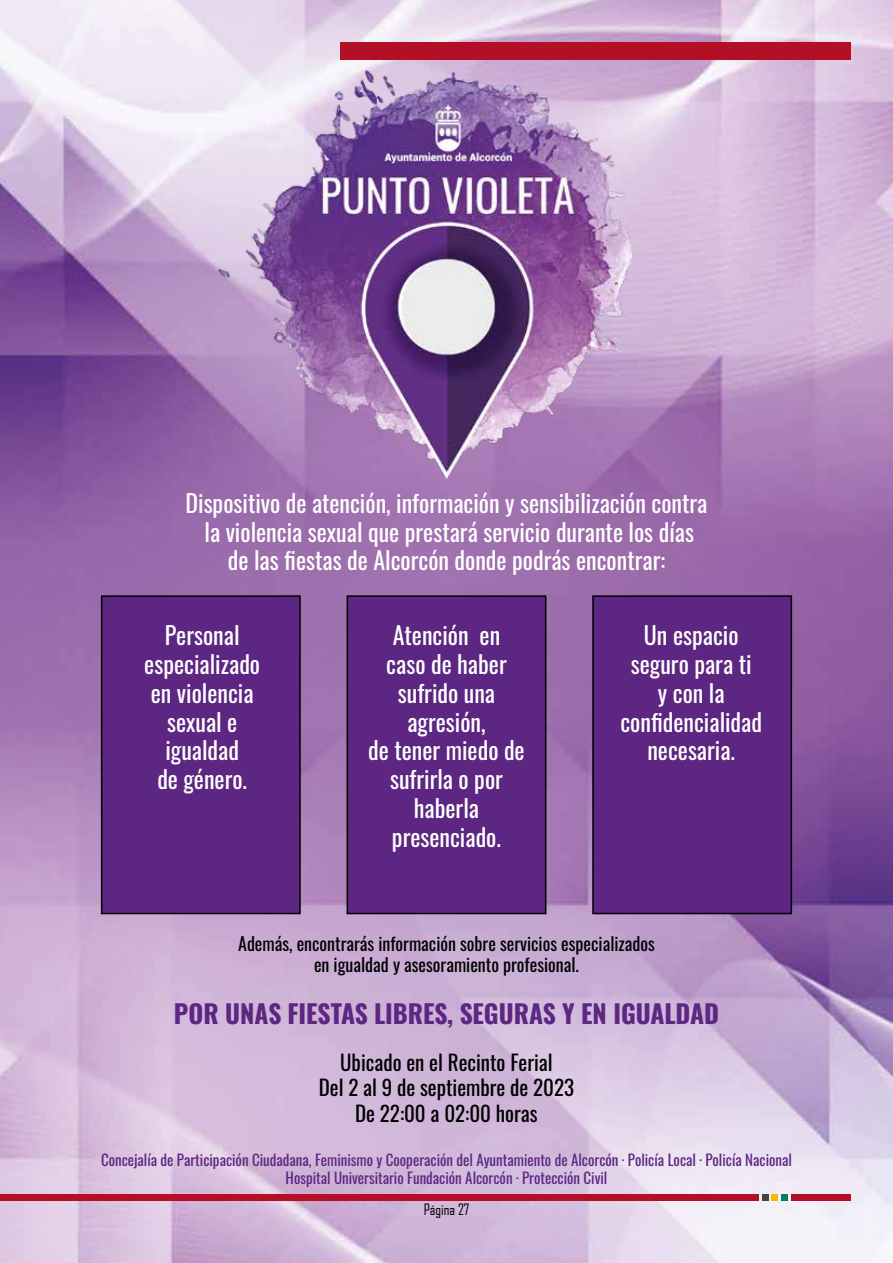
<style>
.page{position:relative;width:893px;height:1263px;background:#fff}
.page>*{position:absolute;margin:0;border:0;box-sizing:border-box;transform-origin:0 0}
.t1{font:700 25.5px "Oswald";color:#5d2682}
.t2{font:24px/28.8px "Oswald";color:#fff;text-align:center}
.t3{font:21px/25.2px "Oswald";color:#000;text-align:center}
.t4{font:18px/21.6px "Oswald";color:#000;text-align:center}
.t5{font:15px/18px "Oswald";color:#5d2682;text-align:center}
.t6{font:15px "Agency FB";color:#000}
</style>
<div class="page">
<img style="left:0;top:0;width:893px;height:1263px">
<div style="left:340px;top:43px;width:510px;height:17px;background:#b30f26"></div>
<div style="left:791px;top:1194px;width:59px;height:6px;background:#b30f26"></div>
<svg style="left:772px;top:1194px;width:15px;height:6px"></svg>
<div style="left:762px;top:1194px;width:7px;height:6px;background:#444340"></div>
<div style="left:0;top:1194px;width:759px;height:6px;background:#b30f26"></div>
<img style="left:218px;top:70px;width:414px;height:408px">
<div style="left:102px;top:596px;width:198px;height:317px;background:#5d2682"></div>
<div style="left:101px;top:595px;width:200px;height:319px;border:2px solid #000"></div>
<div style="left:347px;top:596px;width:199px;height:317px;background:#5d2682"></div>
<div style="left:347px;top:595px;width:199px;height:319px;border:2px solid #000"></div>
<div style="left:593px;top:596px;width:198px;height:317px;background:#5d2682"></div>
<div style="left:592px;top:595px;width:200px;height:319px;border:2px solid #000"></div>
<p class="t2" style="left:186px;top:486px;width:523px">Dispositivo de atención, información y sensibilización contra la violencia sexual que prestará servicio durante los días<br>de las fiestas de Alcorcón donde podrás encontrar:</p>
<p class="t2" style="left:144px;top:619px;width:117px">Personal especializado en violencia sexual e igualdad<br>de género.</p>
<p class="t2" style="left:368px;top:619px;width:158px">Atención en<br>caso de haber sufrido una agresión,<br>de tener miedo de sufrirla o por haberla presenciado.</p>
<p class="t2" style="left:620px;top:619px;width:143px">Un espacio seguro para ti<br>y con la confidencialidad necesaria.</p>
<p class="t4" style="left:238px;top:931px;width:418px">Además, encontrarás información sobre servicios especializados en igualdad y asesoramiento profesional.</p>
<p class="t1" style="left:174px;top:991px;width:546px">POR UNAS FIESTAS LIBRES, SEGURAS Y EN IGUALDAD</p>
<p class="t3" style="left:319px;top:1048px;width:257px">Ubicado en el Recinto Ferial<br>Del 2 al 9 de septiembre de 2023<br>De 22:00 a 02:00 horas</p>
<p class="t5" style="left:101px;top:1149px;width:692px">Concejalía de Participación Ciudadana, Feminismo y Cooperación del Ayuntamiento de Alcorcón · Policía Local · Policía Nacional<br>Hospital Universitario Fundación Alcorcón · Protección Civil</p>
<p class="t6" style="left:424px;top:1200px;width:47px">Página 27</p>
</div>
